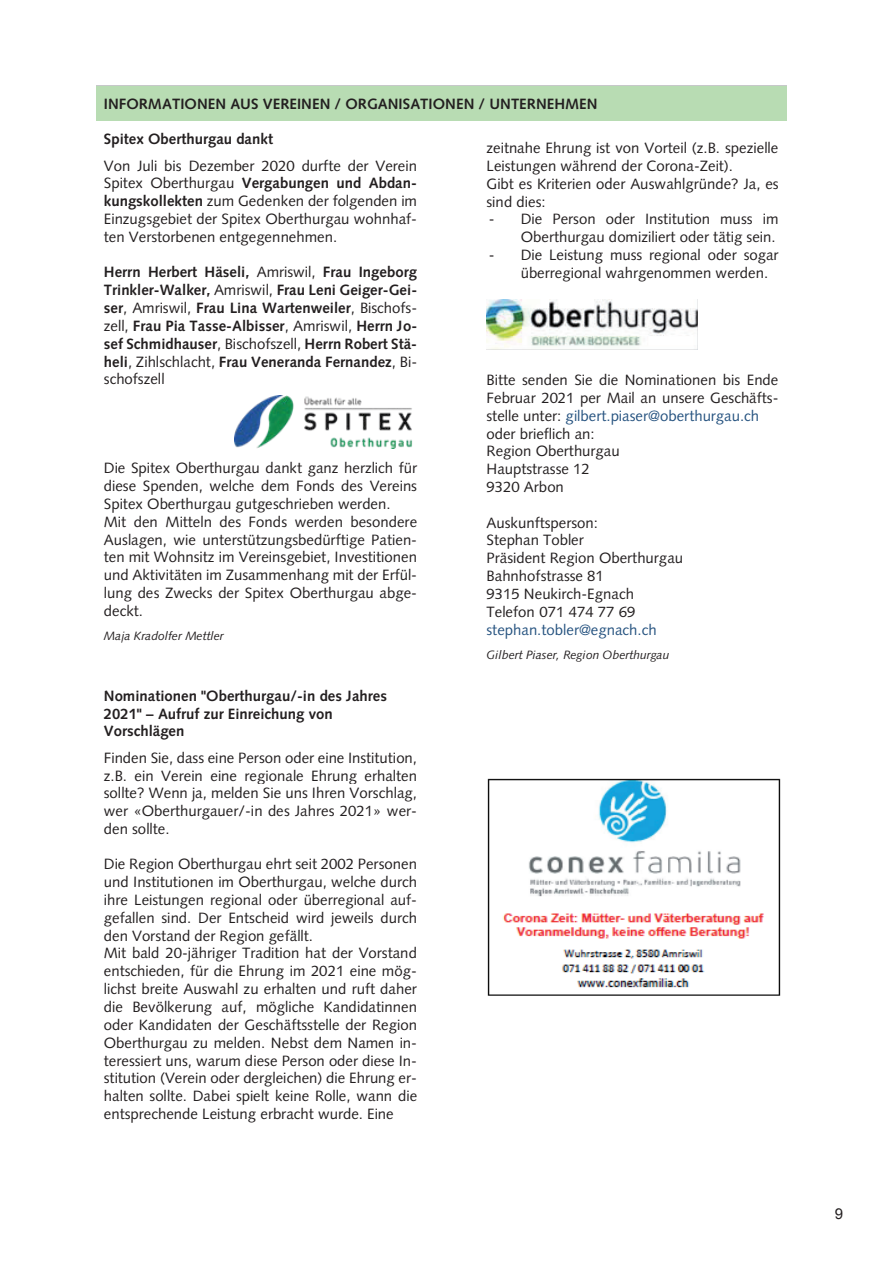
<style>
.page{position:relative;width:893px;height:1263px;background:#fff}
.page>*{position:absolute;margin:0;border:0;box-sizing:border-box;transform-origin:0 0}
.t1{font:15px/17.9px "Syntax LT Std";color:#231f20}
.t2{font:700 15px/17.9px "Syntax LT Std";color:#231f20;text-align:justify}
.t3{font:15px "Syntax LT Std";letter-spacing:.005em;color:#265380}
.t4{font:15px "Arial";color:#231f20}
.t5{font:italic 12px "Syntax LT Std";letter-spacing:-.005em;color:#231f20}
.s1{font-weight:700}
.s2{font-weight:400}
.s3{color:#265380}
</style>
<div class="page">
<div style="left:96px;top:86px;width:691px;height:35px;background:#b8dcb3"></div>
<hr style="left:96px;top:85px;width:691px;height:1px;background:#c7c8ca">
<img style="left:487px;top:778px;width:294px;height:218px">
<img style="left:234px;top:396px;width:178px;height:52px">
<img style="left:486px;top:300px;width:212px;height:50px">
<p class="t2" style="left:104px;top:95px;width:495px">INFORMATIONEN AUS VEREINEN / ORGANISATIONEN / UNTERNEHMEN</p>
<p class="t2" style="left:104px;top:130px;width:171px">Spitex Oberthurgau dankt</p>
<p class="t1" style="left:104px;top:157px;width:315px;text-align:justify">Von Juli bis Dezember 2020 durfte der Verein Spitex Oberthurgau <span class="s1">Vergabungen und Abdan&shy;kungskollekten</span> zum Gedenken der folgenden im Einzugsgebiet der Spitex Oberthurgau wohnhaf&shy;ten Verstorbenen entgegennehmen.</p>
<p class="t2" style="left:104px;top:263px;width:315px">Herrn Herbert Häseli, <span class="s2">Amriswil,</span> Frau Ingeborg Trinkler-Walker, <span class="s2">Amriswil,</span> Frau Leni Geiger-Gei&shy;ser<span class="s2">, Amriswil,</span> Frau Lina Wartenweiler<span class="s2">, Bischofs&shy;zell,</span> Frau Pia Tasse-Albisser<span class="s2">, Amriswil,</span> Herrn Jo&shy;sef Schmidhauser<span class="s2">, Bischofszell,</span> Herrn Robert Stä&shy;heli<span class="s2">, Zihlschlacht,</span> Frau Veneranda Fernandez<span class="s2">, Bi&shy;schofszell</span></p>
<p class="t1" style="left:487px;top:139px;width:294px">zeitnahe Ehrung ist von Vorteil (z.B. spezielle Leistungen während der Corona-Zeit).<br>Gibt es Kriterien oder Auswahlgründe? Ja, es sind dies:</p>
<p class="t1" style="left:489px;top:210px;width:291px;text-align:right">- Die Person oder Institution muss im<br>Oberthurgau domiziliert oder tätig sein.</p>
<p class="t1" style="left:521px;top:246px;width:259px;text-indent:-32px">- Die Leistung muss regional oder sogar überregional wahrgenommen werden.</p>
<p class="t1" style="left:487px;top:371px;width:293px">Bitte senden Sie die Nominationen bis Ende<br>Februar 2021 per Mail an unsere Geschäfts&shy;stelle unter: <span class="s3">gilbert.piaser@oberthurgau.ch </span>oder brieflich an:<br>Region Oberthurgau<br>Hauptstrasse 12<br>9320 Arbon</p>
<p class="t1" style="left:487px;top:513px;width:198px">Auskunftsperson:<br>Stephan Tobler<br>Präsident Region Oberthurgau<br>Bahnhofstrasse 81<br>9315 Neukirch-Egnach<br>Telefon 071 474 77 69</p>
<p class="t3" style="left:487px;top:621px;width:172px">stephan.tobler@egnach.ch</p>
<p class="t5" style="left:487px;top:647px;width:184px">Gilbert Piaser, Region Oberthurgau</p>
<p class="t1" style="left:104px;top:459px;width:315px">Die Spitex Oberthurgau dankt ganz herzlich für diese Spenden, welche dem Fonds des Vereins Spitex Oberthurgau gutgeschrieben werden.<br>Mit den Mitteln des Fonds werden besondere Auslagen, wie unterstützungsbedürftige Patien&shy;ten mit Wohnsitz im Vereinsgebiet, Investitionen und Aktivitäten im Zusammenhang mit der Erfül&shy;lung des Zwecks der Spitex Oberthurgau abge&shy;deckt.</p>
<p class="t5" style="left:104px;top:629px;width:122px">Maja Kradolfer Mettler</p>
<p class="t2" style="left:104px;top:687px;width:285px;line-height:17.4px;text-align:left">Nominationen "Oberthurgau/-in des Jahres<br>2021" – Aufruf zur Einreichung von<br>Vorschlägen</p>
<p class="t1" style="left:104px;top:749px;width:315px;text-align:justify">Finden Sie, dass eine Person oder eine Institution, z.B. ein Verein eine regionale Ehrung erhalten sollte? Wenn ja, melden Sie uns Ihren Vorschlag, wer «Oberthurgauer/-in des Jahres 2021» wer&shy;den sollte.</p>
<p class="t1" style="left:104px;top:855px;width:315px">Die Region Oberthurgau ehrt seit 2002 Personen und Institutionen im Oberthurgau, welche durch ihre Leistungen regional oder überregional auf&shy;gefallen sind. Der Entscheid wird jeweils durch den Vorstand der Region gefällt.<br>Mit bald 20-jähriger Tradition hat der Vorstand entschieden, für die Ehrung im 2021 eine mög&shy;lichst breite Auswahl zu erhalten und ruft daher die Bevölkerung auf, mögliche Kandidatinnen oder Kandidaten der Geschäftsstelle der Region Oberthurgau zu melden. Nebst dem Namen in&shy;teressiert uns, warum diese Person oder diese In&shy;stitution (Verein oder dergleichen) die Ehrung er&shy;halten sollte. Dabei spielt keine Rolle, wann die entsprechende Leistung erbracht wurde. Eine</p>
<p class="t4" style="left:835px;top:1203px;width:10px">9</p>
</div>
